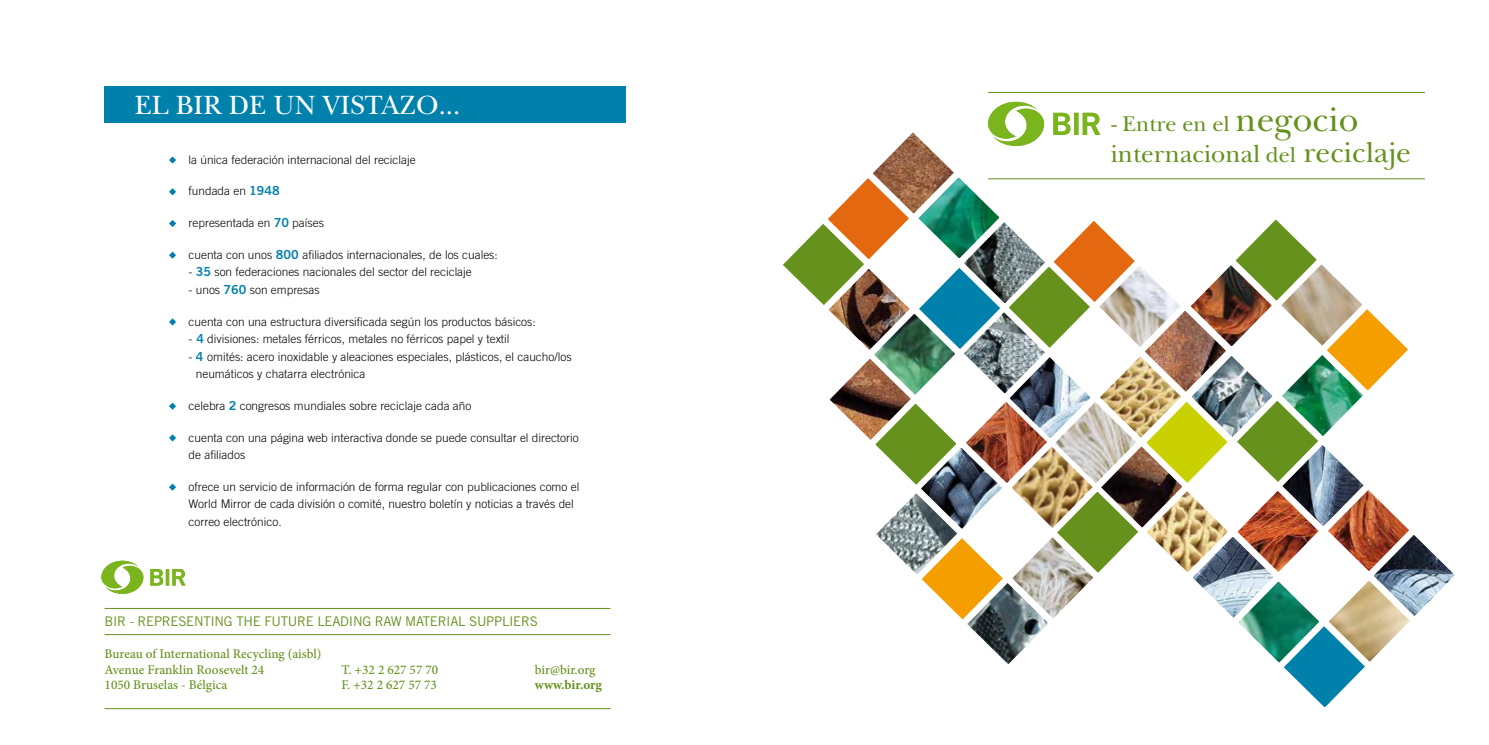
<style>
.page{position:relative;width:1489px;height:745px;background:#fff}
.page>*{position:absolute;margin:0;border:0;box-sizing:border-box;transform-origin:0 0}
.t1{font:27.5px "New Baskerville";color:#fff}
.t2{font:25.5px "New Baskerville";color:#65911c}
.t3{font:22.12px "New Baskerville";color:#65911c}
.t4{font:500 13.25px/15.9px "Minion Pro";color:#65911c}
.t5{font:13.25px "Trade Gothic";letter-spacing:-.02em;color:#65911c}
.t6{font:700 13.25px "Minion Pro";color:#65911c}
.t7{font:300 11.88px/17.5px "Trade Gothic";color:#000}
.s1{font-family:"Trade Gothic Bold Two";font-weight:400;font-size:12.5px;color:#0081ac}
.s2{font-size:35.38px}
.s3{font-size:22.12px}
.s4{font-size:29.62px}
</style>
<div class="page">
<div style="left:105px;top:87px;width:520px;height:36px;background:#0081ac"></div>
<hr style="left:105px;top:607px;width:505px;height:1px;background:#65911c">
<hr style="left:105px;top:633px;width:505px;height:1px;background:#65911c">
<hr style="left:105px;top:707px;width:505px;height:1px;background:#65911c">
<svg style="left:169px;top:156px;width:7px;height:7px"></svg>
<svg style="left:169px;top:188px;width:7px;height:7px"></svg>
<svg style="left:169px;top:220px;width:7px;height:7px"></svg>
<svg style="left:169px;top:251px;width:7px;height:7px"></svg>
<svg style="left:169px;top:318px;width:7px;height:7px"></svg>
<svg style="left:169px;top:402px;width:7px;height:7px"></svg>
<svg style="left:169px;top:434px;width:7px;height:7px"></svg>
<svg style="left:169px;top:483px;width:7px;height:7px"></svg>
<svg style="left:988px;top:102px;width:55px;height:23px"></svg>
<svg style="left:1053px;top:113px;width:17px;height:12px"></svg>
<div style="left:1073px;top:113px;width:5px;height:22px;background:#7ab51d"></div>
<svg style="left:1082px;top:113px;width:18px;height:12px"></svg>
<hr style="left:988px;top:92px;width:436px;height:1px;background:#65911c">
<hr style="left:988px;top:178px;width:436px;height:1px;background:#65911c">
<svg style="left:1416px;top:537px;width:39px;height:78px"></svg>
<svg style="left:875px;top:125px;width:226px;height:46px"></svg>
<img style="left:783px;top:171px;width:631px;height:537px">
<svg style="left:101px;top:560px;width:42px;height:33px"></svg>
<svg style="left:150px;top:569px;width:13px;height:16px"></svg>
<hr style="left:166px;top:568px;width:3px;height:17px;background:#7ab51d">
<svg style="left:172px;top:569px;width:13px;height:16px"></svg>
<h1 class="t1" style="left:135px;top:88px;width:327px">EL BIR DE UN VISTAZO...</h1>
<p class="t7" style="left:188px;top:150px;width:228px">la única federación internacional del reciclaje</p>
<p class="t7" style="left:188px;top:182px;width:93px">fundada en <span class="s1">1948</span></p>
<p class="t7" style="left:188px;top:214px;width:137px">representada en <span class="s1">70</span> países</p>
<p class="t7" style="left:188px;top:245px;width:311px">cuenta con unos <span class="s1">800</span> afiliados internacionales, de los cuales:</p>
<p class="t7" style="left:188px;top:263px;width:285px">- <span class="s1">35</span> son federaciones nacionales del sector del reciclaje</p>
<p class="t7" style="left:188px;top:280px;width:133px">- unos <span class="s1">760</span> son empresas</p>
<p class="t7" style="left:188px;top:312px;width:349px">cuenta con una estructura diversificada según los productos básicos:</p>
<p class="t7" style="left:188px;top:330px;width:322px">- <span class="s1">4</span> divisiones: metales férricos, metales no férricos papel y textil</p>
<p class="t7" style="left:196px;top:347px;width:377px;text-indent:-7px">- <span class="s1">4</span> omités: acero inoxidable y aleaciones especiales, plásticos, el caucho/los neumáticos y chatarra electrónica</p>
<p class="t7" style="left:188px;top:396px;width:284px">celebra <span class="s1">2</span> congresos mundiales sobre reciclaje cada año</p>
<p class="t7" style="left:188px;top:428px;width:391px">cuenta con una página web interactiva donde se puede consultar el directorio de afiliados</p>
<p class="t7" style="left:188px;top:477px;width:392px">ofrece un servicio de información de forma regular con publicaciones como el<br>World Mirror de cada división o comité, nuestro boletín y noticias a través del correo electrónico.</p>
<p class="t5" style="left:105px;top:612px;width:435px">BIR - REPRESENTING THE FUTURE LEADING RAW MATERIAL SUPPLIERS</p>
<p class="t4" style="left:105px;top:645px;width:218px">Bureau of International Recycling (aisbl)<br>Avenue Franklin Roosevelt 24</p>
<p class="t4" style="left:341px;top:661px;width:98px">T. +32 2 627 57 70</p>
<p class="t4" style="left:535px;top:661px;width:62px">bir@bir.org</p>
<p class="t4" style="left:105px;top:677px;width:124px">1050 Bruselas - Bélgica</p>
<p class="t4" style="left:341px;top:677px;width:97px">F. +32 2 627 57 73</p>
<p class="t6" style="left:535px;top:675px;width:69px">www.bir.org</p>
<h3 class="t3" style="left:1111px;top:110px;width:249px">- Entre en el <span class="s2">negocio</span></h3>
<h2 class="t2" style="left:1110px;top:138px;width:301px">internacional <span class="s3">del</span> <span class="s4">reciclaje</span></h2>
</div>
